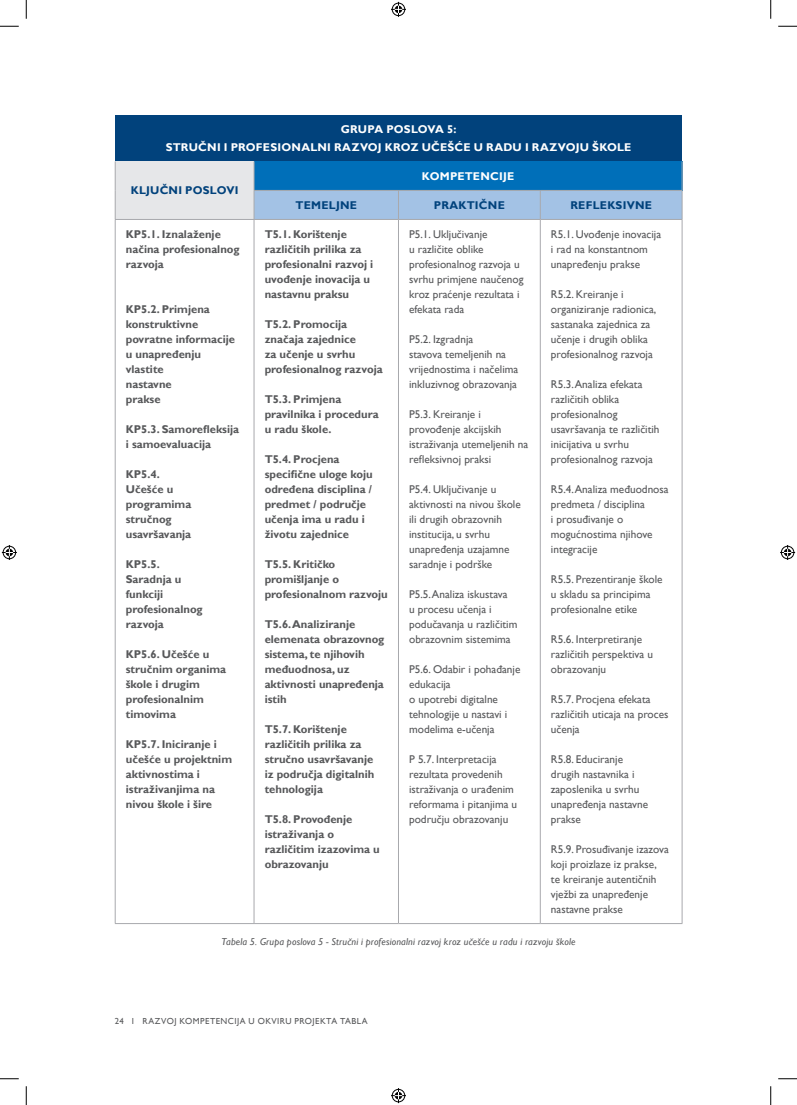
<style>
.page{position:relative;width:797px;height:1105px;background:#fff}
.page>*{position:absolute;margin:0;border:0;box-sizing:border-box;transform-origin:0 0}
.t1{font:11.25px/15px "Gill Sans";color:#57585a}
.t2{font:700 11.25px/15px "Gill Sans";color:#57585a}
.t3{font:700 11.25px/17.5px "Gill Sans";letter-spacing:.02em;color:#fff;text-align:center}
.t4{font:700 11.25px "Gill Sans";letter-spacing:.02em;color:#01427c}
.t5{font:italic 10px "Gill Sans";letter-spacing:.015em;color:#57585a}
.t6{font:8.75px "Gill Sans";letter-spacing:.055em;color:#57585a}
</style>
<div class="page">
<div style="left:115px;top:115px;width:567px;height:46px;background:#01427c"></div>
<div style="left:115px;top:161px;width:139px;height:58px;background:#e6e7e9"></div>
<svg style="left:115px;top:161px;width:1px;height:58px"></svg>
<svg style="left:254px;top:161px;width:428px;height:58px;background:#5198cd"></svg>
<hr style="left:115px;top:219px;width:139px;height:1px;background:#a8a9ad">
<hr style="left:115px;top:220px;width:1px;height:703px;background:#a8a9ad">
<hr style="left:254px;top:219px;width:144px;height:1px;background:#a8a9ad">
<hr style="left:254px;top:220px;width:1px;height:703px;background:#a8a9ad">
<hr style="left:398px;top:219px;width:142px;height:1px;background:#a8a9ad">
<hr style="left:398px;top:220px;width:1px;height:703px;background:#a8a9ad">
<hr style="left:540px;top:219px;width:142px;height:1px;background:#a8a9ad">
<hr style="left:540px;top:220px;width:1px;height:703px;background:#a8a9ad">
<hr style="left:681px;top:220px;width:1px;height:703px;background:#a8a9ad">
<hr style="left:115px;top:923px;width:139px;height:1px;background:#a8a9ad">
<hr style="left:254px;top:923px;width:144px;height:1px;background:#a8a9ad">
<hr style="left:398px;top:923px;width:142px;height:1px;background:#a8a9ad">
<hr style="left:540px;top:923px;width:142px;height:1px;background:#a8a9ad">
<svg style="left:0;top:25px;width:19px;height:2px"></svg>
<svg style="left:778px;top:25px;width:19px;height:2px"></svg>
<svg style="left:0;top:1078px;width:19px;height:1px"></svg>
<svg style="left:778px;top:1078px;width:19px;height:1px"></svg>
<svg style="left:25px;top:0;width:2px;height:19px"></svg>
<svg style="left:25px;top:1086px;width:2px;height:19px"></svg>
<svg style="left:770px;top:0;width:1px;height:19px"></svg>
<svg style="left:770px;top:1086px;width:1px;height:19px"></svg>
<svg style="left:391px;top:2px;width:15px;height:15px"></svg>
<svg style="left:391px;top:1088px;width:15px;height:15px"></svg>
<svg style="left:2px;top:545px;width:15px;height:15px"></svg>
<svg style="left:780px;top:545px;width:15px;height:15px"></svg>
<p class="t3" style="left:166px;top:121px;width:467px">GRUPA POSLOVA 5:<br>STRUČNI I PROFESIONALNI RAZVOJ KROZ UČEŠĆE U RADU I RAZVOJU ŠKOLE</p>
<p class="t4" style="left:131px;top:184px;width:109px">KLJUČNI POSLOVI</p>
<p class="t3" style="left:422px;top:168px;width:94px">KOMPETENCIJE</p>
<p class="t4" style="left:295px;top:198px;width:63px">TEMELJNE</p>
<p class="t4" style="left:434px;top:198px;width:72px">PRAKTIČNE</p>
<p class="t4" style="left:570px;top:198px;width:83px">REFLEKSIVNE</p>
<p class="t1" style="left:409px;top:227px;width:116px">P5.1. Uključivanje<br>u različite oblike profesionalnog razvoja u svrhu primjene naučenog kroz praćenje rezultata i efekata rada</p>
<p class="t1" style="left:409px;top:332px;width:111px">P5.2. Izgradnja<br>stavova temeljenih na vrijednostima i načelima inkluzivnog obrazovanja</p>
<p class="t1" style="left:409px;top:407px;width:121px">P5.3. Kreiranje i provođenje akcijskih istraživanja utemeljenih na refleksivnoj praksi</p>
<p class="t1" style="left:409px;top:482px;width:113px">P5.4. Uključivanje u aktivnosti na nivou škole ili drugih obrazovnih institucija, u svrhu unapređenja uzajamne saradnje i podrške</p>
<p class="t1" style="left:409px;top:587px;width:110px">P5.5. Analiza iskustava<br>u procesu učenja i podučavanja u različitim obrazovnim sistemima</p>
<p class="t1" style="left:409px;top:662px;width:113px">P5.6. Odabir i pohađanje edukacija<br>o upotrebi digitalne tehnologije u nastavi i modelima e-učenja</p>
<p class="t1" style="left:409px;top:752px;width:110px">P 5.7. Interpretacija rezultata provedenih istraživanja o urađenim reformama i pitanjima u području obrazovanju</p>
<p class="t1" style="left:551px;top:227px;width:112px">R5.1. Uvođenje inovacija i rad na konstantnom unapređenju prakse</p>
<p class="t1" style="left:551px;top:287px;width:107px">R5.2. Kreiranje i organiziranje radionica, sastanaka zajednica za učenje i drugih oblika profesionalnog razvoja</p>
<p class="t1" style="left:551px;top:377px;width:110px">R5.3. Analiza efekata različitih oblika profesionalnog usavršavanja te različitih inicijativa u svrhu profesionalnog razvoja</p>
<p class="t1" style="left:551px;top:482px;width:119px">R5.4. Analiza međuodnosa predmeta / disciplina<br>i prosuđivanje o mogućnostima njihove integracije</p>
<p class="t1" style="left:551px;top:571px;width:113px">R5.5. Prezentiranje škole u skladu sa principima profesionalne etike</p>
<p class="t1" style="left:551px;top:631px;width:104px">R5.6. Interpretiranje različitih perspektiva u obrazovanju</p>
<p class="t1" style="left:551px;top:691px;width:119px">R5.7. Procjena efekata različitih uticaja na proces učenja</p>
<p class="t1" style="left:551px;top:751px;width:99px">R5.8. Educiranje drugih nastavnika i zaposlenika u svrhu unapređenja nastavne prakse</p>
<p class="t1" style="left:551px;top:841px;width:120px">R5.9. Prosuđivanje izazova koji proizlaze iz prakse,<br>te kreiranje autentičnih vježbi za unapređenje nastavne prakse</p>
<p class="t5" style="left:221px;top:936px;width:355px">Tabela 5. Grupa poslova 5 - Stručni i profesionalni razvoj kroz učešće u radu i razvoju škole</p>
<p class="t2" style="left:126px;top:227px;width:115px">KP5.1. Iznalaženje načina profesionalnog razvoja</p>
<p class="t2" style="left:126px;top:302px;width:111px">KP5.2. Primjena konstruktivne povratne informacije u unapređenju vlastite<br>nastavne<br>prakse</p>
<p class="t2" style="left:126px;top:422px;width:115px">KP5.3. Samorefleksija i samoevaluacija</p>
<p class="t2" style="left:126px;top:467px;width:67px">KP5.4.<br>Učešće u programima stručnog usavršavanja</p>
<p class="t2" style="left:126px;top:557px;width:78px">KP5.5.<br>Saradnja u funkciji profesionalnog razvoja</p>
<p class="t2" style="left:126px;top:647px;width:102px">KP5.6. Učešće u stručnim organima škole i drugim profesionalnim timovima</p>
<p class="t2" style="left:126px;top:737px;width:108px">KP5.7. Iniciranje i učešće u projektnim aktivnostima i istraživanjima na nivou škole i šire</p>
<p class="t2" style="left:265px;top:227px;width:110px">T5.1. Korištenje različitih prilika za profesionalni razvoj i uvođenje inovacija u nastavnu praksu</p>
<p class="t2" style="left:265px;top:317px;width:119px">T5.2. Promocija značaja zajednice<br>za učenje u svrhu profesionalnog razvoja</p>
<p class="t2" style="left:265px;top:392px;width:116px">T5.3. Primjena pravilnika i procedura u radu škole.</p>
<p class="t2" style="left:265px;top:452px;width:109px">T5.4. Procjena specifične uloge koju određena disciplina / predmet / područje učenja ima u radu i životu zajednice</p>
<p class="t2" style="left:265px;top:557px;width:125px">T5.5. Kritičko promišljanje o profesionalnom razvoju</p>
<p class="t2" style="left:265px;top:617px;width:121px">T5.6. Analiziranje elemenata obrazovnog sistema, te njihovih međuodnosa, uz aktivnosti unapređenja istih</p>
<p class="t2" style="left:265px;top:722px;width:111px">T5.7. Korištenje različitih prilika za stručno usavršavanje iz područja digitalnih tehnologija</p>
<p class="t2" style="left:265px;top:812px;width:117px">T5.8. Provođenje istraživanja o različitim izazovima u obrazovanju</p>
<p class="t6" style="left:115px;top:1016px;width:254px">24 I RAZVOJ KOMPETENCIJA U OKVIRU PROJEKTA TABLA</p>
</div>
